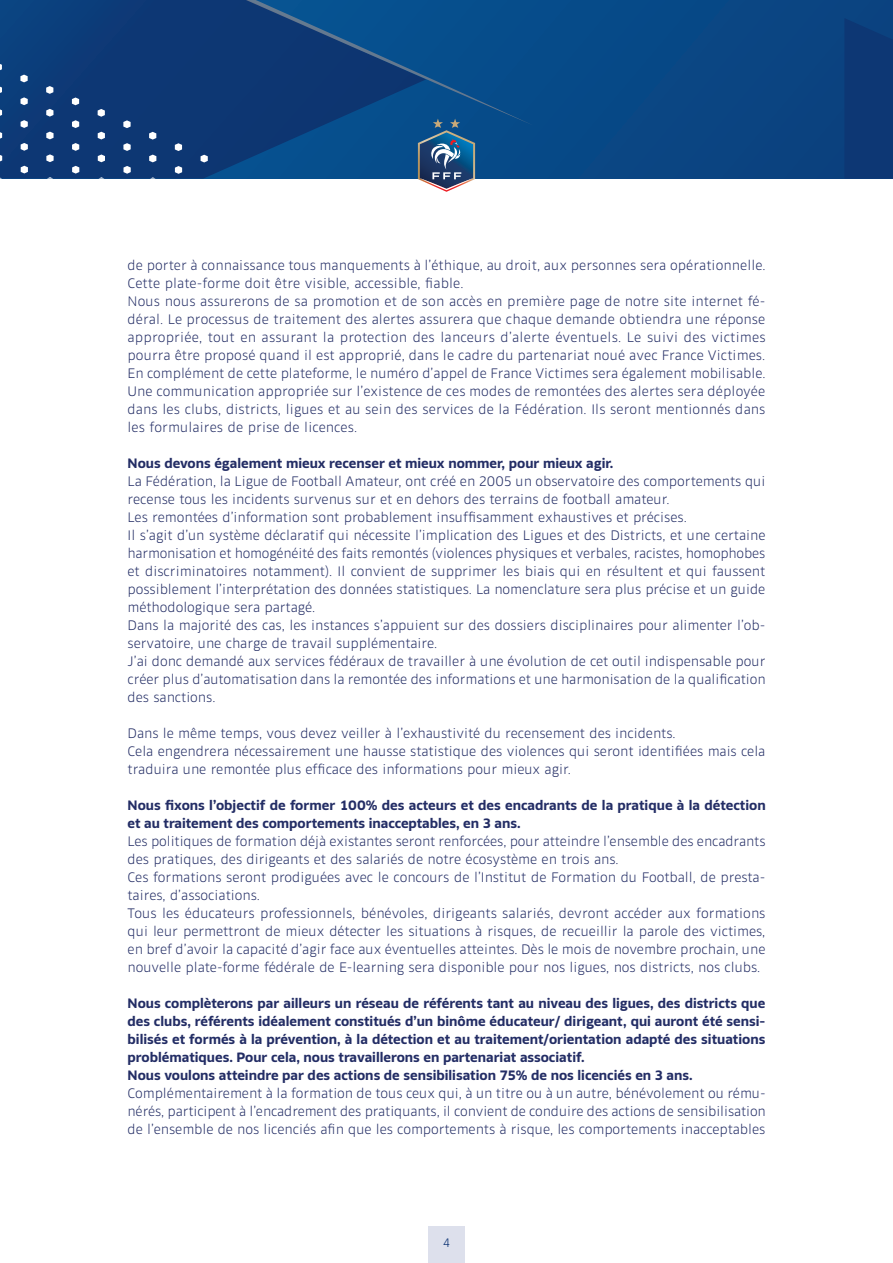
<style>
.page{position:relative;width:893px;height:1263px;background:#fff}
.page>*{position:absolute;margin:0;border:0;box-sizing:border-box;transform-origin:0 0}
.t1{font:13.5px/18px "FFF Equipe Light";color:#232d65}
.t2{font:13.5px/18px "FFF Equipe Bold";color:#232d65}
.t3{font:12px "FFF Equipe Light";color:#052d6f}
</style>
<div class="page">
<div style="left:428px;top:1227px;width:37px;height:36px;background:#dde0ec"></div>
<div style="left:0;top:0;width:893px;height:179px;background:#0b4683"></div>
<svg style="left:0;top:126px;width:418px;height:53px"></svg>
<div style="left:844px;top:19px;width:49px;height:160px;background:#0d3774"></div>
<svg style="left:123px;top:126px;width:8px;height:2px"></svg>
<svg style="left:149px;top:132px;width:7px;height:8px"></svg>
<svg style="left:175px;top:143px;width:7px;height:8px"></svg>
<svg style="left:201px;top:155px;width:7px;height:7px"></svg>
<svg style="left:72px;top:126px;width:7px;height:2px"></svg>
<svg style="left:98px;top:132px;width:7px;height:7px"></svg>
<svg style="left:123px;top:143px;width:8px;height:8px"></svg>
<svg style="left:149px;top:155px;width:7px;height:7px"></svg>
<svg style="left:175px;top:166px;width:7px;height:8px"></svg>
<svg style="left:21px;top:126px;width:7px;height:2px"></svg>
<svg style="left:46px;top:132px;width:8px;height:7px"></svg>
<svg style="left:72px;top:143px;width:7px;height:8px"></svg>
<svg style="left:98px;top:154px;width:7px;height:8px"></svg>
<svg style="left:124px;top:166px;width:7px;height:8px"></svg>
<svg style="left:150px;top:177px;width:6px;height:2px"></svg>
<svg style="left:0;top:132px;width:2px;height:7px"></svg>
<svg style="left:21px;top:143px;width:7px;height:8px"></svg>
<svg style="left:46px;top:154px;width:8px;height:8px"></svg>
<svg style="left:72px;top:166px;width:7px;height:8px"></svg>
<svg style="left:98px;top:177px;width:6px;height:2px"></svg>
<svg style="left:0;top:155px;width:2px;height:6px"></svg>
<svg style="left:21px;top:166px;width:7px;height:7px"></svg>
<svg style="left:47px;top:177px;width:6px;height:2px"></svg>
<svg style="left:0;top:0;width:527px;height:126px;fill:#0d3976"></svg>
<img style="left:418px;top:142px;width:57px;height:50px">
<svg style="left:420px;top:119px;width:53px;height:71px"></svg>
<p class="t1" style="left:128px;top:256px;width:640px">de porter à connaissance tous manquements à l’éthique, au droit, aux personnes sera opérationnelle.<br>Cette plate-forme doit être visible, accessible, fiable.<br>Nous nous assurerons de sa promotion et de son accès en première page de notre site internet fé&shy;déral. Le processus de traitement des alertes assurera que chaque demande obtiendra une réponse appropriée, tout en assurant la protection des lanceurs d’alerte éventuels. Le suivi des victimes pourra être proposé quand il est approprié, dans le cadre du partenariat noué avec France Victimes.<br>En complément de cette plateforme, le numéro d’appel de France Victimes sera également mobilisable.<br>Une communication appropriée sur l’existence de ces modes de remontées des alertes sera déployée dans les clubs, districts, ligues et au sein des services de la Fédération. Ils seront mentionnés dans les formulaires de prise de licences.</p>
<p class="t2" style="left:128px;top:454px;width:487px">Nous devons également mieux recenser et mieux nommer, pour mieux agir.</p>
<p class="t1" style="left:128px;top:472px;width:640px">La Fédération, la Ligue de Football Amateur, ont créé en 2005 un observatoire des comportements qui recense tous les incidents survenus sur et en dehors des terrains de football amateur.<br>Les remontées d’information sont probablement insuffisamment exhaustives et précises.<br>Il s’agit d’un système déclaratif qui nécessite l’implication des Ligues et des Districts, et une certaine harmonisation et homogénéité des faits remontés (violences physiques et verbales, racistes, homophobes et discriminatoires notamment). Il convient de supprimer les biais qui en résultent et qui faussent possiblement l’interprétation des données statistiques. La nomenclature sera plus précise et un guide méthodologique sera partagé.<br>Dans la majorité des cas, les instances s’appuient sur des dossiers disciplinaires pour alimenter l’ob&shy;servatoire, une charge de travail supplémentaire.<br>J’ai donc demandé aux services fédéraux de travailler à une évolution de cet outil indispensable pour créer plus d’automatisation dans la remontée des informations et une harmonisation de la qualification des sanctions.</p>
<p class="t1" style="left:128px;top:724px;width:639px">Dans le même temps, vous devez veiller à l’exhaustivité du recensement des incidents.<br>Cela engendrera nécessairement une hausse statistique des violences qui seront identifiées mais cela traduira une remontée plus efficace des informations pour mieux agir.</p>
<p class="t2" style="left:128px;top:796px;width:640px">Nous fixons l’objectif de former 100% des acteurs et des encadrants de la pratique à la détection et au traitement des comportements inacceptables, en 3 ans.</p>
<p class="t1" style="left:128px;top:832px;width:639px">Les politiques de formation déjà existantes seront renforcées, pour atteindre l’ensemble des encadrants des pratiques, des dirigeants et des salariés de notre écosystème en trois ans.<br>Ces formations seront prodiguées avec le concours de l’Institut de Formation du Football, de presta&shy;taires, d’associations.<br>Tous les éducateurs professionnels, bénévoles, dirigeants salariés, devront accéder aux formations qui leur permettront de mieux détecter les situations à risques, de recueillir la parole des victimes, en bref d’avoir la capacité d’agir face aux éventuelles atteintes. Dès le mois de novembre prochain, une nouvelle plate-forme fédérale de E-learning sera disponible pour nos ligues, nos districts, nos clubs.</p>
<p class="t2" style="left:128px;top:994px;width:639px">Nous complèterons par ailleurs un réseau de référents tant au niveau des ligues, des districts que des clubs, référents idéalement constitués d’un binôme éducateur/ dirigeant, qui auront été sensi&shy;bilisés et formés à la prévention, à la détection et au traitement/orientation adapté des situations problématiques. Pour cela, nous travaillerons en partenariat associatif.<br>Nous voulons atteindre par des actions de sensibilisation 75% de nos licenciés en 3 ans.</p>
<p class="t1" style="left:128px;top:1084px;width:640px;text-align:justify">Complémentairement à la formation de tous ceux qui, à un titre ou à un autre, bénévolement ou rému&shy;nérés, participent à l’encadrement des pratiquants, il convient de conduire des actions de sensibilisation de l’ensemble de nos licenciés afin que les comportements à risque, les comportements inacceptables</p>
<p class="t3" style="left:443px;top:1235px;width:9px">4</p>
</div>
